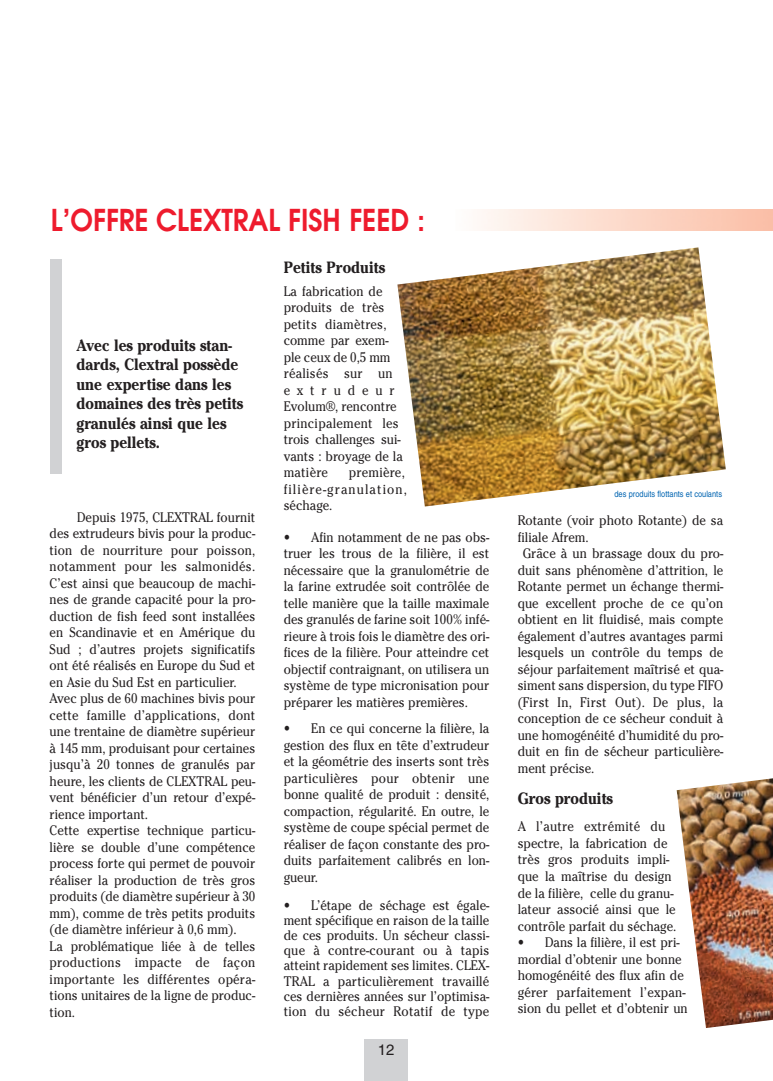
<style>
.page{position:relative;width:773px;height:1081px;background:#fff}
.page>*{position:absolute;margin:0;border:0;box-sizing:border-box;transform-origin:0 0}
.t1{font:600 30px "Avant Garde";color:#ee1b2d;scale:.9 1}
.t2{font:700 16.25px/19.5px "Cheltenham";color:#231f20;scale:.9 1}
.t3{font:15px "Helvetica";color:#231f20}
.t4{font:13.75px/16.5px "Cheltenham";color:#231f20;scale:.9 1}
.t5{font:13.75px/16.5px "Cheltenham";letter-spacing:.085em;color:#231f20;scale:.9 1}
.t6{font:13.75px "Cheltenham";letter-spacing:.02em;color:#231f20;scale:.9 1}
.t7{font:8.75px "Helvetica";color:#0164b1;scale:.85 1}
</style>
<div class="page">
<div style="left:364px;top:1039px;width:44px;height:41px;background:#d1d2d4"></div>
<img style="left:397px;top:247px;width:328px;height:259px">
<img style="left:676px;top:778px;width:96px;height:250px">
<div style="left:50px;top:259px;width:11px;height:215px;background:#d1d2d4"></div>
<h1 class="t1" style="left:51px;top:209px;width:417px">L’OFFRE CLEXTRAL FISH FEED :</h1>
<p class="t2" style="left:76px;top:337px;width:187px">Avec les produits stan&shy;dards, Clextral possède une expertise dans les domaines des très petits granulés ainsi que les gros pellets.</p>
<p class="t4" style="left:50px;top:510px;width:230px;text-indent:27px">Depuis 1975, CLEXTRAL fournit des extrudeurs bivis pour la produc&shy;tion de nourriture pour poisson, notamment pour les salmonidés.<br>C’est ainsi que beaucoup de machi&shy;nes de grande capacité pour la pro&shy;duction de fish feed sont installées en Scandinavie et en Amérique du Sud ; d’autres projets significatifs ont été réalisés en Europe du Sud et en Asie du Sud Est en particulier.<br>Avec plus de 60 machines bivis pour cette famille d’applications, dont une trentaine de diamètre supérieur à 145 mm, produisant pour certaines jusqu’à 20 tonnes de granulés par heure, les clients de CLEXTRAL peu&shy;vent bénéficier d’un retour d’expé&shy;rience important.<br>Cette expertise technique particu&shy;lière se double d’une compétence process forte qui permet de pouvoir réaliser la production de très gros produits (de diamètre supérieur à 30 mm), comme de très petits produits (de diamètre inférieur à 0,6 mm).<br>La problématique liée à de telles productions impacte de façon importante les différentes opéra&shy;tions unitaires de la ligne de produc&shy;tion.</p>
<p class="t2" style="left:283px;top:259px;width:114px">Petits Produits</p>
<p class="t4" style="left:283px;top:284px;width:134px">La fabrication de produits de très petits diamètres, comme par exem&shy;ple ceux de 0,5 mm réalisés sur un extrudeur<br>Evolum®, rencontre principalement les trois challenges sui&shy;vants : broyage de la matière</p>
<p class="t5" style="left:283px;top:465px;width:138px;text-indent:65px">première, filière-granulation, séchage.</p>
<p class="t4" style="left:283px;top:530px;width:230px;text-align:justify">• Afin notamment de ne pas obs&shy;truer les trous de la filière, il est nécessaire que la granulométrie de la farine extrudée soit contrôlée de telle manière que la taille maximale des granulés de farine soit 100% infé&shy;rieure à trois fois le diamètre des ori&shy;fices de la filière. Pour atteindre cet objectif contraignant, on utilisera un système de type micronisation pour préparer les matières premières.</p>
<p class="t4" style="left:283px;top:721px;width:230px;text-align:justify">• En ce qui concerne la filière, la gestion des flux en tête d’extrudeur et la géométrie des inserts sont très particulières pour obtenir une bonne qualité de produit : densité, compaction, régularité. En outre, le système de coupe spécial permet de réaliser de façon constante des pro&shy;duits parfaitement calibrés en lon&shy;gueur.</p>
<p class="t4" style="left:283px;top:899px;width:230px;line-height:15px;text-align:justify">• L’étape de séchage est égale&shy;ment spécifique en raison de la taille de ces produits. Un sécheur classi&shy;que à contre-courant ou à tapis atteint rapidement ses limites. CLEX-TRAL a particulièrement travaillé ces dernières années sur l’optimisa&shy;tion du sécheur Rotatif de type</p>
<p class="t3" style="left:378px;top:1044px;width:18px">12</p>
<p class="t7" style="left:614px;top:491px;width:128px">des produits flottants et coulants</p>
<p class="t4" style="left:517px;top:514px;width:230px">Rotante (voir photo Rotante) de sa</p>
<p class="t4" style="left:517px;top:530px;width:80px">filiale Afrem.</p>
<p class="t4" style="left:522px;top:547px;width:224px">Grâce à un brassage doux du pro-</p>
<p class="t4" style="left:517px;top:563px;width:230px">duit sans phénomène d’attrition, le</p>
<p class="t4" style="left:517px;top:580px;width:230px">Rotante permet un échange thermi-</p>
<p class="t4" style="left:517px;top:596px;width:230px">que excellent proche de ce qu’on</p>
<p class="t4" style="left:517px;top:613px;width:230px">obtient en lit fluidisé, mais compte</p>
<p class="t4" style="left:517px;top:629px;width:230px">également d’autres avantages parmi</p>
<p class="t4" style="left:517px;top:646px;width:230px">lesquels un contrôle du temps de</p>
<p class="t4" style="left:517px;top:662px;width:230px">séjour parfaitement maîtrisé et qua-</p>
<p class="t4" style="left:517px;top:679px;width:230px">siment sans dispersion, du type FIFO</p>
<p class="t6" style="left:517px;top:697px;width:230px">(First In, First Out). De plus, la</p>
<p class="t4" style="left:517px;top:712px;width:230px">conception de ce sécheur conduit à</p>
<p class="t4" style="left:517px;top:728px;width:230px">une homogénéité d’humidité du pro-</p>
<p class="t4" style="left:517px;top:745px;width:230px">duit en fin de sécheur particulière-</p>
<p class="t4" style="left:517px;top:761px;width:87px">ment précise.</p>
<p class="t2" style="left:517px;top:790px;width:107px">Gros produits</p>
<p class="t4" style="left:517px;top:820px;width:178px">A l’autre extrémité du spectre, la fabrication de très gros produits impli&shy;que la maîtrise du design de la filière, celle du granu&shy;lateur associé ainsi que le contrôle parfait du séchage.</p>
<p class="t4" style="left:517px;top:935px;width:190px">• Dans la filière, il est pri&shy;mordial d’obtenir une bonne homogénéité des flux afin de gérer parfaitement l’expan&shy;sion du pellet et d’obtenir un</p>
</div>
